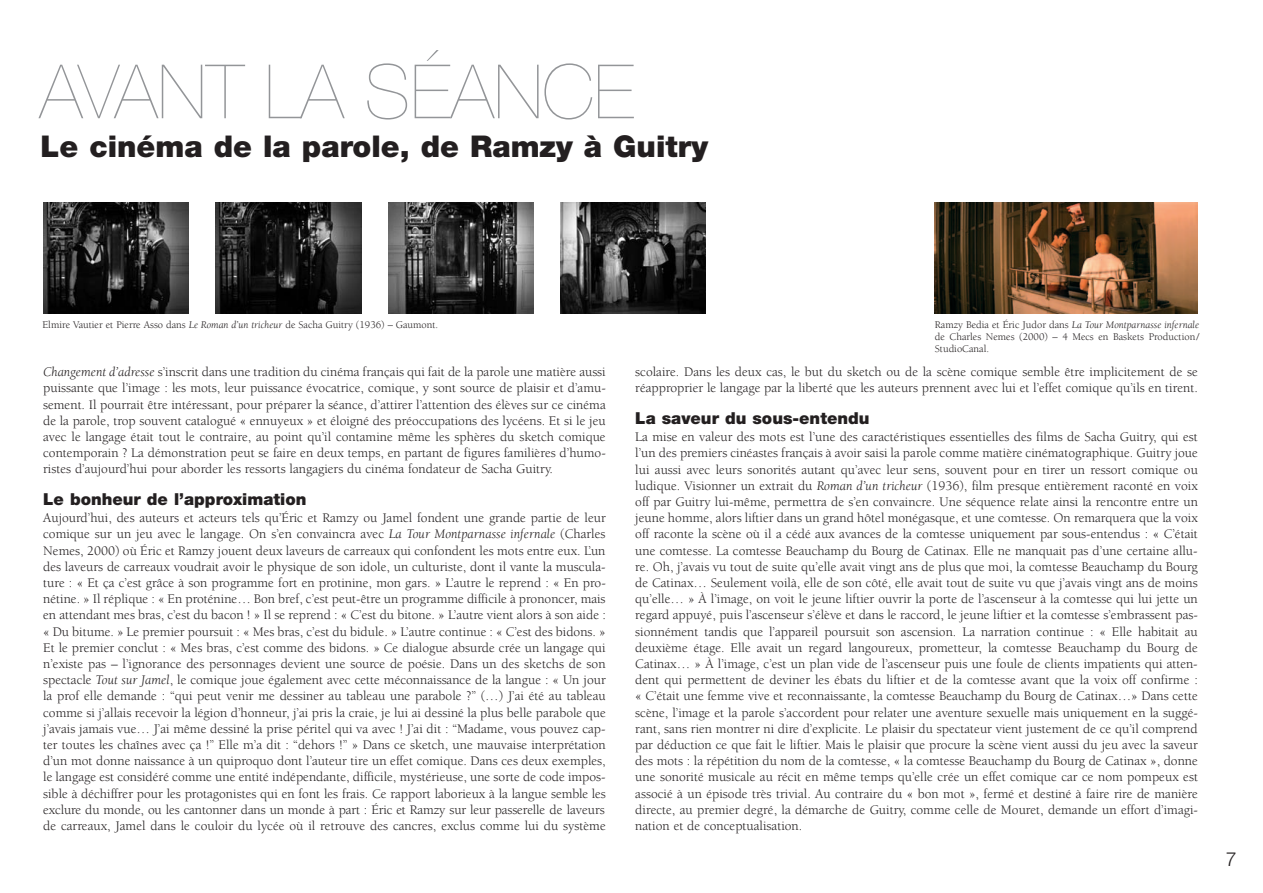
<style>
.page{position:relative;width:1263px;height:893px;background:#fff}
.page>*{position:absolute;margin:0;border:0;box-sizing:border-box;transform-origin:0 0}
.t1{font:200 75px "Helvetica Neue";color:#939598}
.t2{font:900 30px "Helvetica Neue";color:#231f20}
.t3{font:300 19.5px "Helvetica Neue";color:#231f20}
.t4{font:900 16.5px "Helvetica Neue";color:#231f20}
.t5{font:13.5px/16.2px "Berkeley";color:#231f20;text-align:justify}
.t6{font:10.5px/12px "Berkeley";color:#231f20;text-align:justify}
.s1{font-style:italic}
</style>
<div class="page">
<img style="left:935px;top:203px;width:262px;height:110px">
<img style="left:43px;top:203px;width:146px;height:110px">
<img style="left:216px;top:203px;width:145px;height:110px">
<img style="left:388px;top:203px;width:146px;height:110px">
<img style="left:560px;top:203px;width:146px;height:110px">
<h1 class="t1" style="left:39px;top:65px;width:596px">AVANT LA SÉANCE</h1>
<h2 class="t2" style="left:41px;top:136px;width:669px">Le cinéma de la parole, de Ramzy à Guitry</h2>
<p class="t6" style="left:42px;top:320px;width:397px">Elmire Vautier et Pierre Asso dans <span class="s1">Le Roman d’un tricheur</span> de Sacha Guitry (1936) – Gaumont.</p>
<p class="t5" style="left:43px;top:365px;width:564px"><span class="s1">Changement d’adresse</span> s’inscrit dans une tradition du cinéma français qui fait de la parole une matière aussi puissante que l’image : les mots, leur puissance évocatrice, comique, y sont source de plaisir et d’amu&shy;sement. Il pourrait être intéressant, pour préparer la séance, d’attirer l’attention des élèves sur ce cinéma de la parole, trop souvent catalogué « ennuyeux » et éloigné des préoccupations des lycéens. Et si le jeu avec le langage était tout le contraire, au point qu’il contamine même les sphères du sketch comique contemporain ? La démonstration peut se faire en deux temps, en partant de figures familières d’humo&shy;ristes d’aujourd’hui pour aborder les ressorts langagiers du cinéma fondateur de Sacha Guitry.</p>
<p class="t4" style="left:43px;top:493px;width:265px">Le bonheur de l’approximation</p>
<p class="t5" style="left:43px;top:511px;width:564px">Aujourd’hui, des auteurs et acteurs tels qu’Éric et Ramzy ou Jamel fondent une grande partie de leur comique sur un jeu avec le langage. On s’en convaincra avec <span class="s1">La Tour Montparnasse infernale</span> (Charles Nemes, 2000) où Éric et Ramzy jouent deux laveurs de carreaux qui confondent les mots entre eux. L’un des laveurs de carreaux voudrait avoir le physique de son idole, un culturiste, dont il vante la muscula&shy;ture : « Et ça c’est grâce à son programme fort en protinine, mon gars. » L’autre le reprend : « En pro&shy;nétine. » Il réplique : « En proténine… Bon bref, c’est peut-être un programme difficile à prononcer, mais en attendant mes bras, c’est du bacon ! » Il se reprend : « C’est du bitone. » L’autre vient alors à son aide : « Du bitume. » Le premier poursuit : « Mes bras, c’est du bidule. » L’autre continue : « C’est des bidons. » Et le premier conclut : « Mes bras, c’est comme des bidons. » Ce dialogue absurde crée un langage qui n’existe pas – l’ignorance des personnages devient une source de poésie. Dans un des sketchs de son spectacle <span class="s1">Tout sur Jamel</span>, le comique joue également avec cette méconnaissance de la langue : « Un jour la prof elle demande : “qui peut venir me dessiner au tableau une parabole ?” (…) J’ai été au tableau comme si j’allais recevoir la légion d’honneur, j’ai pris la craie, je lui ai dessiné la plus belle parabole que j’avais jamais vue… J’ai même dessiné la prise péritel qui va avec ! J’ai dit : “Madame, vous pouvez cap&shy;ter toutes les chaînes avec ça !” Elle m’a dit : “dehors !” » Dans ce sketch, une mauvaise interprétation d’un mot donne naissance à un quiproquo dont l’auteur tire un effet comique. Dans ces deux exemples, le langage est considéré comme une entité indépendante, difficile, mystérieuse, une sorte de code impos&shy;sible à déchiffrer pour les protagonistes qui en font les frais. Ce rapport laborieux à la langue semble les exclure du monde, ou les cantonner dans un monde à part : Éric et Ramzy sur leur passerelle de laveurs de carreaux, Jamel dans le couloir du lycée où il retrouve des cancres, exclus comme lui du système</p>
<p class="t6" style="left:935px;top:320px;width:266px">Ramzy Bedia et Éric Judor dans <span class="s1">La Tour Montparnasse infernale </span>de Charles Nemes (2000) – 4 Mecs en Baskets Production/ StudioCanal.</p>
<p class="t5" style="left:635px;top:365px;width:564px">scolaire. Dans les deux cas, le but du sketch ou de la scène comique semble être implicitement de se réapproprier le langage par la liberté que les auteurs prennent avec lui et l’effet comique qu’ils en tirent.</p>
<p class="t4" style="left:635px;top:412px;width:236px">La saveur du sous-entendu</p>
<p class="t5" style="left:635px;top:430px;width:564px">La mise en valeur des mots est l’une des caractéristiques essentielles des films de Sacha Guitry, qui est l’un des premiers cinéastes français à avoir saisi la parole comme matière cinématographique. Guitry joue lui aussi avec leurs sonorités autant qu’avec leur sens, souvent pour en tirer un ressort comique ou ludique. Visionner un extrait du <span class="s1">Roman d’un tricheur</span> (1936), film presque entièrement raconté en voix off par Guitry lui-même, permettra de s’en convaincre. Une séquence relate ainsi la rencontre entre un jeune homme, alors liftier dans un grand hôtel monégasque, et une comtesse. On remarquera que la voix off raconte la scène où il a cédé aux avances de la comtesse uniquement par sous-entendus : « C’était une comtesse. La comtesse Beauchamp du Bourg de Catinax. Elle ne manquait pas d’une certaine allu&shy;re. Oh, j’avais vu tout de suite qu’elle avait vingt ans de plus que moi, la comtesse Beauchamp du Bourg de Catinax… Seulement voilà, elle de son côté, elle avait tout de suite vu que j’avais vingt ans de moins qu’elle… » À l’image, on voit le jeune liftier ouvrir la porte de l’ascenseur à la comtesse qui lui jette un regard appuyé, puis l’ascenseur s’élève et dans le raccord, le jeune liftier et la comtesse s’embrassent pas&shy;sionnément tandis que l’appareil poursuit son ascension. La narration continue : « Elle habitait au deuxième étage. Elle avait un regard langoureux, prometteur, la comtesse Beauchamp du Bourg de Catinax… » À l’image, c’est un plan vide de l’ascenseur puis une foule de clients impatients qui atten&shy;dent qui permettent de deviner les ébats du liftier et de la comtesse avant que la voix off confirme : « C’était une femme vive et reconnaissante, la comtesse Beauchamp du Bourg de Catinax…» Dans cette scène, l’image et la parole s’accordent pour relater une aventure sexuelle mais uniquement en la suggé&shy;rant, sans rien montrer ni dire d’explicite. Le plaisir du spectateur vient justement de ce qu’il comprend par déduction ce que fait le liftier. Mais le plaisir que procure la scène vient aussi du jeu avec la saveur des mots : la répétition du nom de la comtesse, « la comtesse Beauchamp du Bourg de Catinax », donne une sonorité musicale au récit en même temps qu’elle crée un effet comique car ce nom pompeux est associé à un épisode très trivial. Au contraire du « bon mot », fermé et destiné à faire rire de manière directe, au premier degré, la démarche de Guitry, comme celle de Mouret, demande un effort d’imagi&shy;nation et de conceptualisation.</p>
<h3 class="t3" style="left:1226px;top:852px;width:12px">7</h3>
</div>
